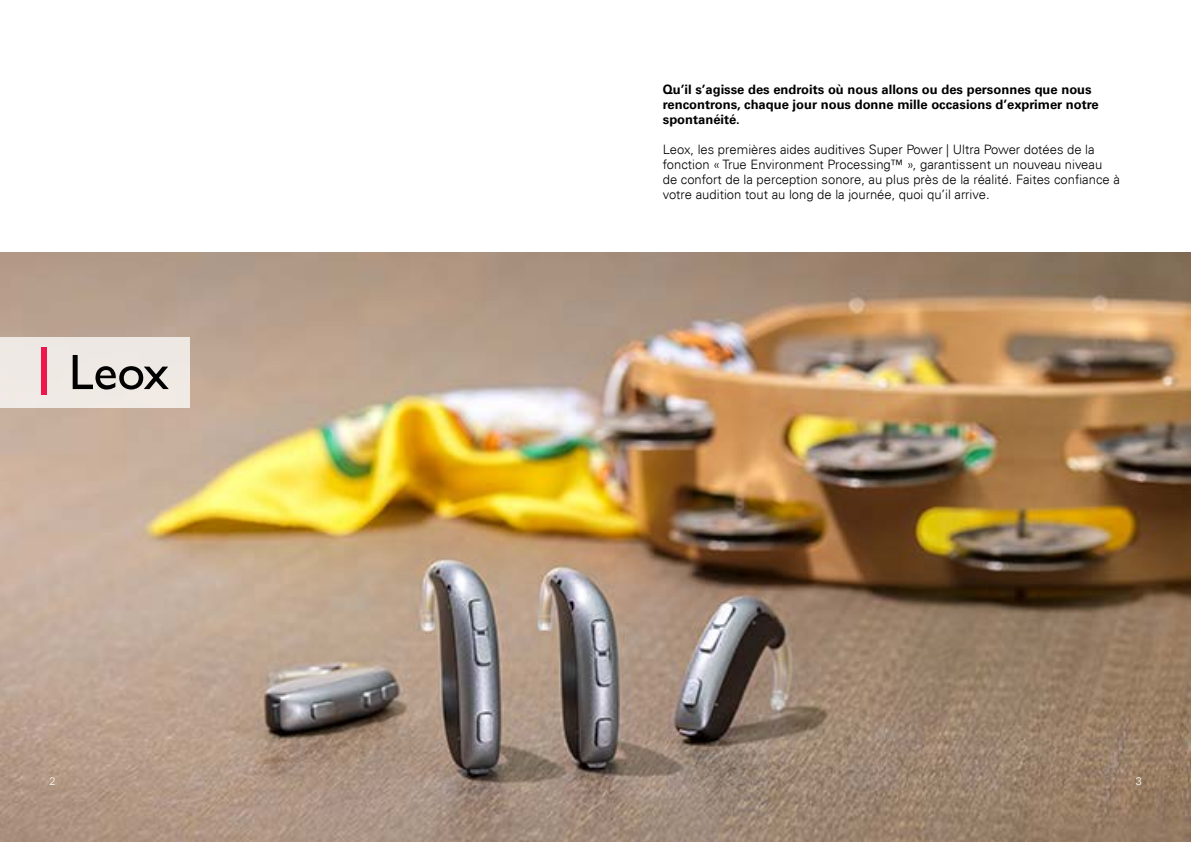
<style>
.page{position:relative;width:1191px;height:842px;background:#fff}
.page>*{position:absolute;margin:0;border:0;box-sizing:border-box;transform-origin:0 0}
.t1{font:500 50px "Gill Sans MT Pro";color:#000}
.t2{font:300 13px/15px "Univers Com 45";color:#000}
.t3{font:700 13px/15px "Univers Com 65";color:#000}
.t4{font:300 11px "Univers Com 45";color:#fff}
</style>
<div class="page">
<img style="left:0;top:252px;width:1191px;height:590px">
<div style="left:0;top:337px;width:190px;height:70px;background:#efe9e5"></div>
<div style="left:41px;top:347px;width:6px;height:48px;background:#ed174c"></div>
<h1 class="t1" style="left:69px;top:342px;width:101px">Leox</h1>
<p class="t3" style="left:663px;top:82px;width:437px">Qu’il s’agisse des endroits où nous allons ou des personnes que nous rencontrons, chaque jour nous donne mille occasions d’exprimer notre spontanéité.</p>
<p class="t2" style="left:663px;top:142px;width:458px">Leox, les premières aides auditives Super Power | Ultra Power dotées de la fonction « True Environment Processing™ », garantissent un nouveau niveau de confort de la perception sonore, au plus près de la réalité. Faites confiance à votre audition tout au long de la journée, quoi qu’il arrive.</p>
<p class="t4" style="left:50px;top:775px;width:8px">2</p>
<p class="t4" style="left:1135px;top:775px;width:8px">3</p>
</div>
